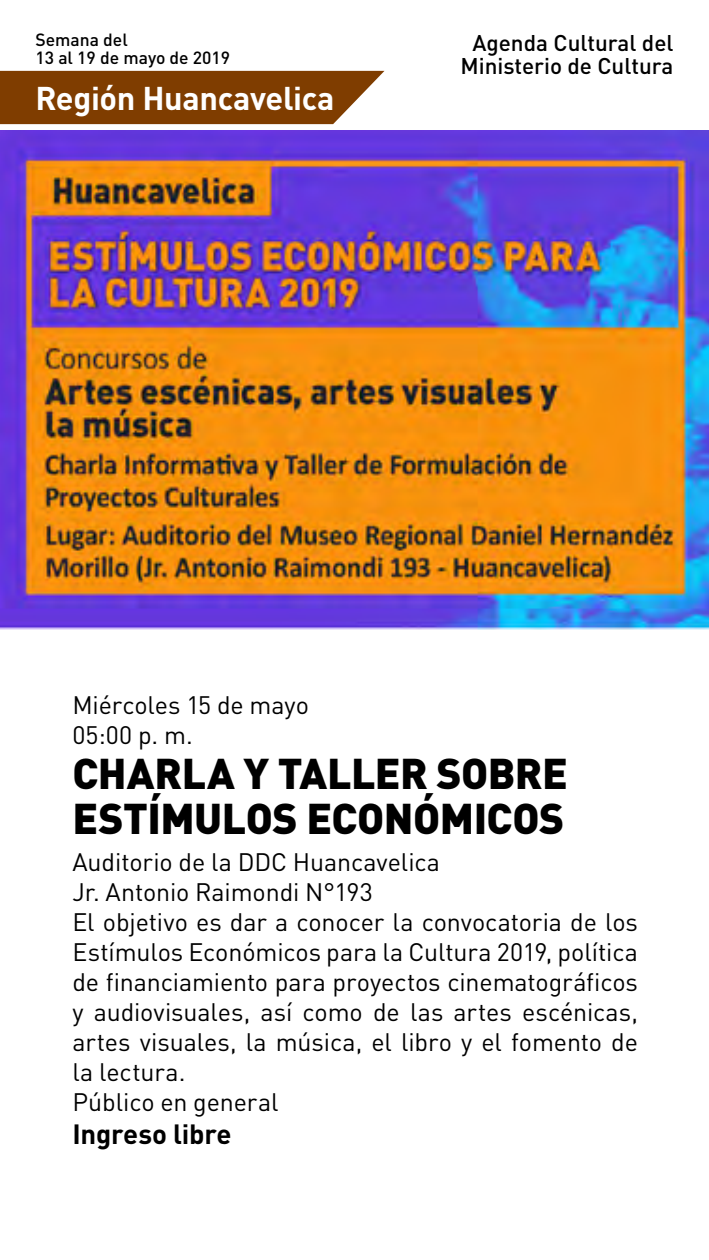
<style>
.page{position:relative;width:709px;height:1260px;background:#fff}
.page>*{position:absolute;margin:0;border:0;box-sizing:border-box;transform-origin:0 0}
.t1{font:900 42.5px/45px "DIN";letter-spacing:-.01em;color:#000}
.t2{font:700 32.5px "DIN Pro";letter-spacing:-.015em;color:#fff}
.t3{font:700 27.5px "DIN";letter-spacing:-.01em;color:#000}
.t4{font:25px/30px "DIN";letter-spacing:-.005em;color:#000}
.t5{font:500 22.5px/22.5px "DIN Pro";color:#000;text-align:center}
.t6{font:500 17.5px/17.5px "DIN Pro";color:#000}
</style>
<div class="page">
<div style="left:0;top:71px;width:384px;height:53px;background:#7f3d00"></div>
<img style="left:0;top:130px;width:709px;height:500px">
<p class="t6" style="left:35px;top:29px;width:196px">Semana del<br>13 al 19 de mayo de 2019</p>
<h2 class="t2" style="left:35px;top:71px;width:301px">Región Huancavelica</h2>
<p class="t5" style="left:460px;top:30px;width:214px">Agenda Cultural del<br>Ministerio de Cultura</p>
<p class="t4" style="left:72px;top:690px;width:238px">Miércoles 15 de mayo<br>05:00 p. m.</p>
<h1 class="t1" style="left:72px;top:749px;width:497px">CHARLA Y TALLER SOBRE<br>ESTÍMULOS ECONÓMICOS</h1>
<p class="t4" style="left:72px;top:847px;width:567px">Auditorio de la DDC Huancavelica<br>Jr. Antonio Raimondi N°193<br>El objetivo es dar a conocer la convocatoria de los Estímulos Económicos para la Cultura 2019, política de financiamiento para proyectos cinematográficos y audiovisuales, así como de las artes escénicas, artes visuales, la música, el libro y el fomento de la lectura.<br>Público en general</p>
<p class="t3" style="left:72px;top:1116px;width:161px">Ingreso libre</p>
</div>
